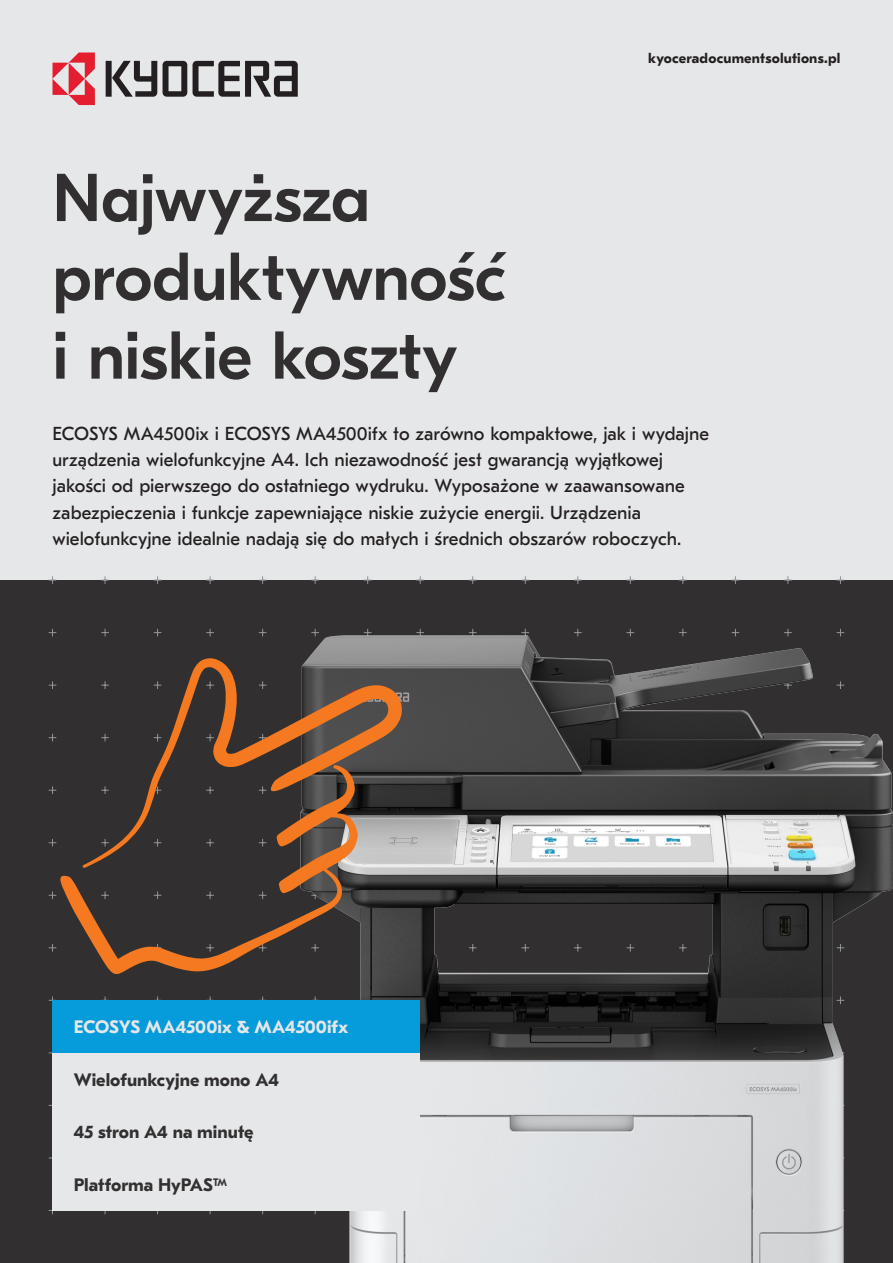
<style>
.page{position:relative;width:893px;height:1263px;background:#e6e7e9}
.page>*{position:absolute;margin:0;border:0;box-sizing:border-box;transform-origin:0 0}
.Title_-_Large{font:500 67.5px/78.8px "GT Eesti Pro Display";letter-spacing:-.005em;color:#312f30}
.Special_Paragraph{font:18.75px/26.2px "GT Eesti Pro Text";color:#231f20}
.Signposting{font:700 18px "GT Eesti Pro Text";color:#312f30}
.Signposting-2{font:700 18px "GT Eesti Pro Text";letter-spacing:-.005em;color:#e6e7e9}
.t1{font:700 14.25px "GT Eesti Pro Text";letter-spacing:.015em;color:#231f20}
</style>
<div class="page">
<div style="left:0;top:580px;width:893px;height:683px;background:#312f30"></div>
<svg style="left:193px;top:61px;width:105px;height:36px"></svg>
<svg style="left:163px;top:61px;width:24px;height:36px"></svg>
<svg style="left:106px;top:61px;width:51px;height:36px"></svg>
<svg style="left:53px;top:53px;width:42px;height:52px"></svg>
<img style="left:264px;top:628px;width:629px;height:635px">
<svg style="left:101px;top:658px;width:301px;height:210px"></svg>
<svg style="left:60px;top:765px;width:298px;height:209px"></svg>
<div style="left:53px;top:1158px;width:367px;height:52px;background:#e6e7e9"></div>
<div style="left:53px;top:1105px;width:367px;height:53px;background:#e6e7e9"></div>
<div style="left:53px;top:1053px;width:367px;height:52px;background:#e6e7e9"></div>
<div style="left:53px;top:1000px;width:367px;height:53px;background:#069bda"></div>
<p class="t1" style="left:648px;top:51px;width:194px">kyoceradocumentsolutions.pl</p>
<p class="Title_-_Large" style="left:53px;top:160px;width:455px">Najwyższa produktywność</p>
<p class="Title_-_Large" style="left:53px;top:318px;width:406px">i niskie koszty</p>
<p class="Special_Paragraph" style="left:53px;top:421px;width:658px">ECOSYS MA4500ix i ECOSYS MA4500ifx to zarówno kompaktowe, jak i wydajne urządzenia wielofunkcyjne A4. Ich niezawodność jest gwarancją wyjątkowej jakości od pierwszego do ostatniego wydruku. Wyposażone w zaawansowane zabezpieczenia i funkcje zapewniające niskie zużycie energii. Urządzenia wielofunkcyjne idealnie nadają się do małych i średnich obszarów roboczych.</p>
<p class="Signposting-2" style="left:74px;top:1017px;width:276px">ECOSYS MA4500ix &amp; MA4500ifx</p>
<p class="Signposting" style="left:74px;top:1070px;width:207px">Wielofunkcyjne mono A4</p>
<p class="Signposting" style="left:74px;top:1122px;width:181px">45 stron A4 na minutę</p>
<p class="Signposting" style="left:74px;top:1175px;width:155px">Platforma HyPAS™</p>
</div>
